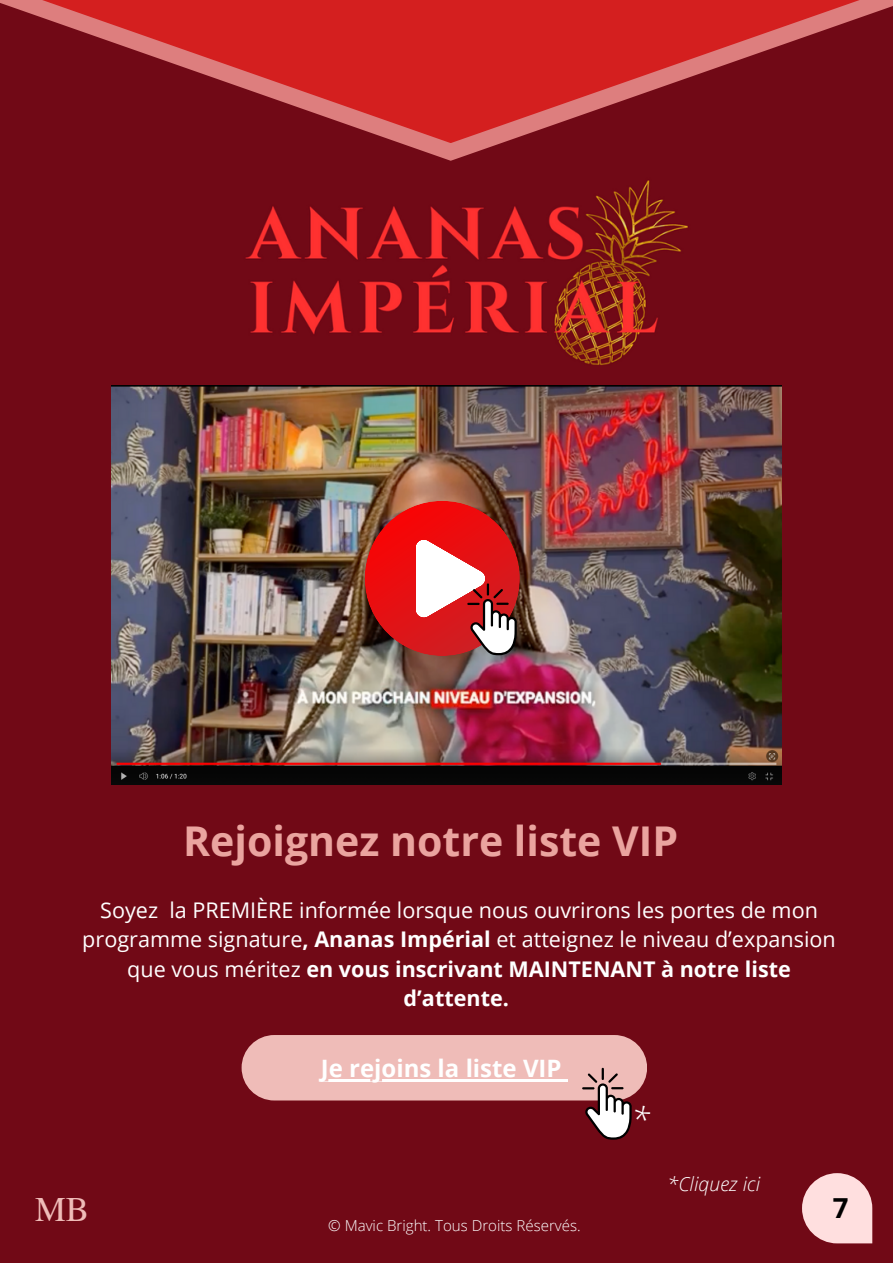
<style>
.page{position:relative;width:893px;height:1264px;background:#fff}
.page>*{position:absolute;margin:0;border:0;box-sizing:border-box;transform-origin:0 0}
.t1{font:700 41.1px "Open Sans";color:#eaa49f}
.t2{font:34.65px "Te X Gyre Termes";color:#efbcb8}
.t3{font:italic 300 33px "Open Sans";color:#fff}
.t4{font:700 27.6px "Open Sans";color:#000}
.t5{font:700 24px "Open Sans";color:#fff}
.t6{font:21.6px/29.2px "Open Sans";color:#fff;text-align:center}
.t7{font:italic 300 19.5px "Open Sans";color:#fff}
.t8{font:300 15px "Open Sans";color:#fff}
.s1{font-weight:700}
</style>
<div class="page">
<div style="left:0;top:0;width:892px;height:1262px;background:#710916"></div>
<div style="left:241px;top:1035px;width:406px;height:65px;background:#efbcb8;border-radius:33px"></div>
<hr style="left:321px;top:1078px;width:240px;height:3px;background:#fff">
<svg style="left:561px;top:1079px;width:7px;height:2px"></svg>
<img style="left:245px;top:180px;width:443px;height:185px">
<svg style="left:400px;top:143px;width:101px;height:18px"></svg>
<svg style="left:0;top:0;width:892px;height:143px;fill:#d41f1f"></svg>
<svg style="left:802px;top:1173px;width:70px;height:70px;background:#e8bcbe"></svg>
<img style="left:112px;top:385px;width:669px;height:399px">
<svg style="left:364px;top:501px;width:156px;height:155px;background:#ca4644"></svg>
<svg style="left:582px;top:1067px;width:49px;height:72px"></svg>
<p class="t1" style="left:183px;top:812px;width:496px">Rejoignez notre liste VIP</p>
<p class="t6" style="left:82px;top:895px;width:755px">Soyez la PREMIÈRE informée lorsque nous ouvrirons les portes de mon programme signature<span class="s1">, Ananas Impérial</span> et atteignez le niveau d’expansion que vous méritez <span class="s1">en vous inscrivant MAINTENANT à notre liste d’attente.</span></p>
<p class="t2" style="left:35px;top:1184px;width:56px">MB</p>
<p class="t5" style="left:321px;top:1050px;width:242px">Je rejoins la liste VIP</p>
<p class="t8" style="left:328px;top:1215px;width:254px">© Mavic Bright. Tous Droits Réservés.</p>
<p class="t3" style="left:631px;top:1096px;width:20px">*</p>
<p class="t7" style="left:667px;top:1170px;width:94px">*Cliquez ici</p>
<p class="t4" style="left:832px;top:1188px;width:17px">7</p>
</div>
